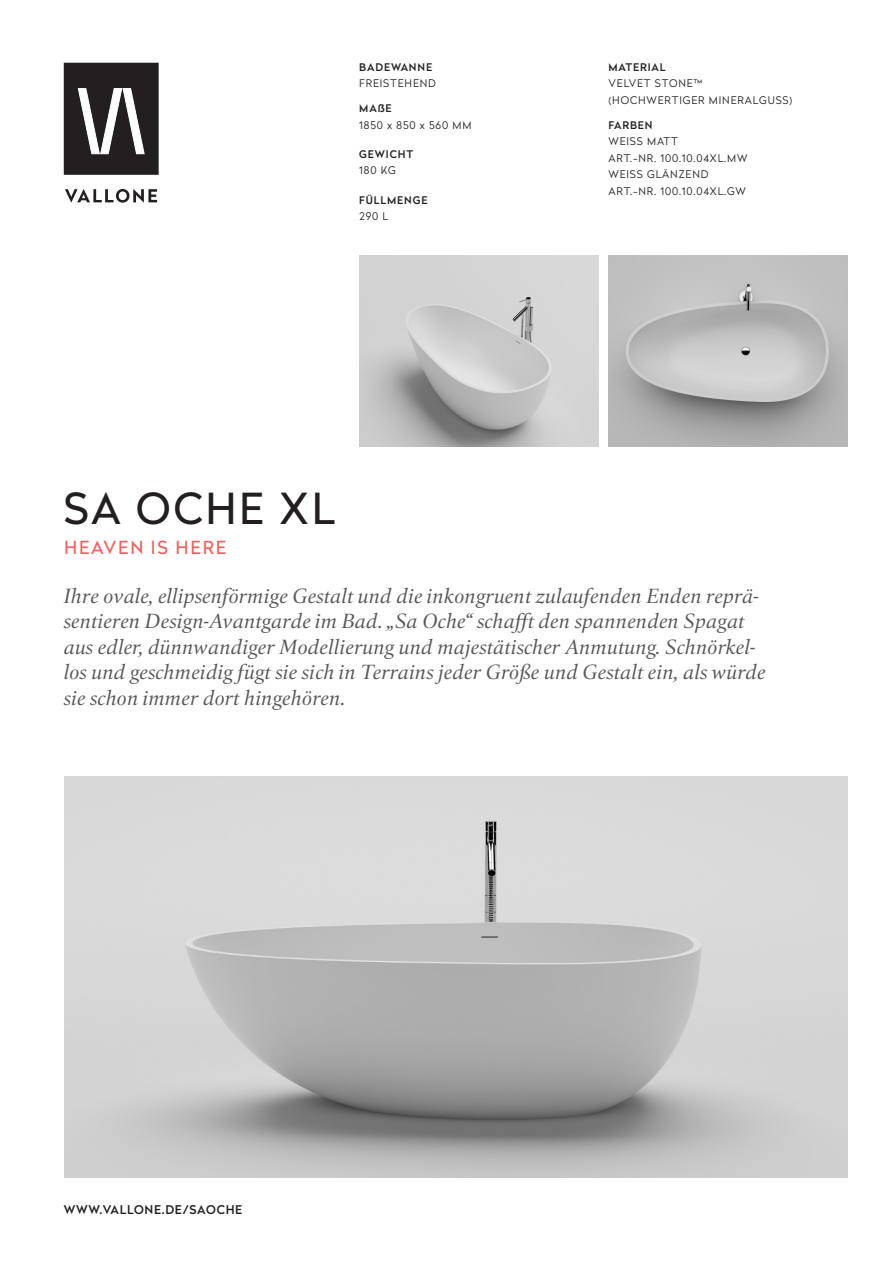
<style>
.page{position:relative;width:893px;height:1263px;background:#fff}
.page>*{position:absolute;margin:0;border:0;box-sizing:border-box;transform-origin:0 0}
.t1{font:42.6px "Radikal";letter-spacing:.06em;color:#231f20}
.t2{font:italic 21px/25.5px "Quant";color:#57585a}
.t3{font:18px "Radikal";letter-spacing:.1em;color:#f1615e}
.t4{font:500 12px "Radikal";letter-spacing:.06em;color:#231f20}
.t5{font:300 10.5px "Radikal";letter-spacing:.08em;color:#231f20}
.t6{font:500 10.5px "Radikal";letter-spacing:.08em;color:#231f20}
</style>
<div class="page">
<img style="left:65px;top:776px;width:783px;height:402px">
<img style="left:359px;top:255px;width:239px;height:192px">
<img style="left:608px;top:255px;width:240px;height:192px">
<svg style="left:65px;top:189px;width:92px;height:14px"></svg>
<div style="left:65px;top:64px;width:92px;height:109px;background:#231f20"></div>
<div style="left:64px;top:63px;width:95px;height:112px;border:3px solid #231f20"></div>
<svg style="left:78px;top:88px;width:67px;height:66px"></svg>
<p class="t6" style="left:359px;top:59px;width:74px">BADEWANNE</p>
<p class="t5" style="left:359px;top:76px;width:78px">FREISTEHEND</p>
<p class="t6" style="left:359px;top:101px;width:34px">MAßE</p>
<p class="t5" style="left:359px;top:118px;width:114px">1850 x 850 x 560 MM</p>
<p class="t6" style="left:359px;top:146px;width:55px">GEWICHT</p>
<p class="t5" style="left:359px;top:163px;width:38px">180 KG</p>
<p class="t6" style="left:359px;top:192px;width:70px">FÜLLMENGE</p>
<p class="t5" style="left:359px;top:209px;width:30px">290 L</p>
<p class="t6" style="left:608px;top:59px;width:59px">MATERIAL</p>
<p class="t5" style="left:608px;top:76px;width:95px">VELVET STONE™</p>
<p class="t5" style="left:608px;top:92px;width:185px">(HOCHWERTIGER MINERALGUSS)</p>
<p class="t6" style="left:608px;top:117px;width:46px">FARBEN</p>
<p class="t5" style="left:608px;top:134px;width:71px">WEISS MATT</p>
<p class="t5" style="left:608px;top:151px;width:140px">ART.-NR. 100.10.04XL.MW</p>
<p class="t5" style="left:608px;top:167px;width:101px">WEISS GLÄNZEND</p>
<p class="t5" style="left:608px;top:184px;width:139px">ART.-NR. 100.10.04XL.GW</p>
<p class="t1" style="left:64px;top:479px;width:273px">SA OCHE XL</p>
<p class="t3" style="left:64px;top:535px;width:164px">HEAVEN IS HERE</p>
<p class="t2" style="left:64px;top:583px;width:703px">Ihre ovale, ellipsenförmige Gestalt und die inkongruent zulaufenden Enden reprä&shy;sentieren Design-Avantgarde im Bad. „Sa Oche“ schafft den spannenden Spagat aus edler, dünnwandiger Modellierung und majestätischer Anmutung. Schnörkel&shy;los und geschmeidig fügt sie sich in Terrains jeder Größe und Gestalt ein, als würde sie schon immer dort hingehören.</p>
<p class="t4" style="left:64px;top:1201px;width:180px">WWW.VALLONE.DE/SAOCHE</p>
</div>
